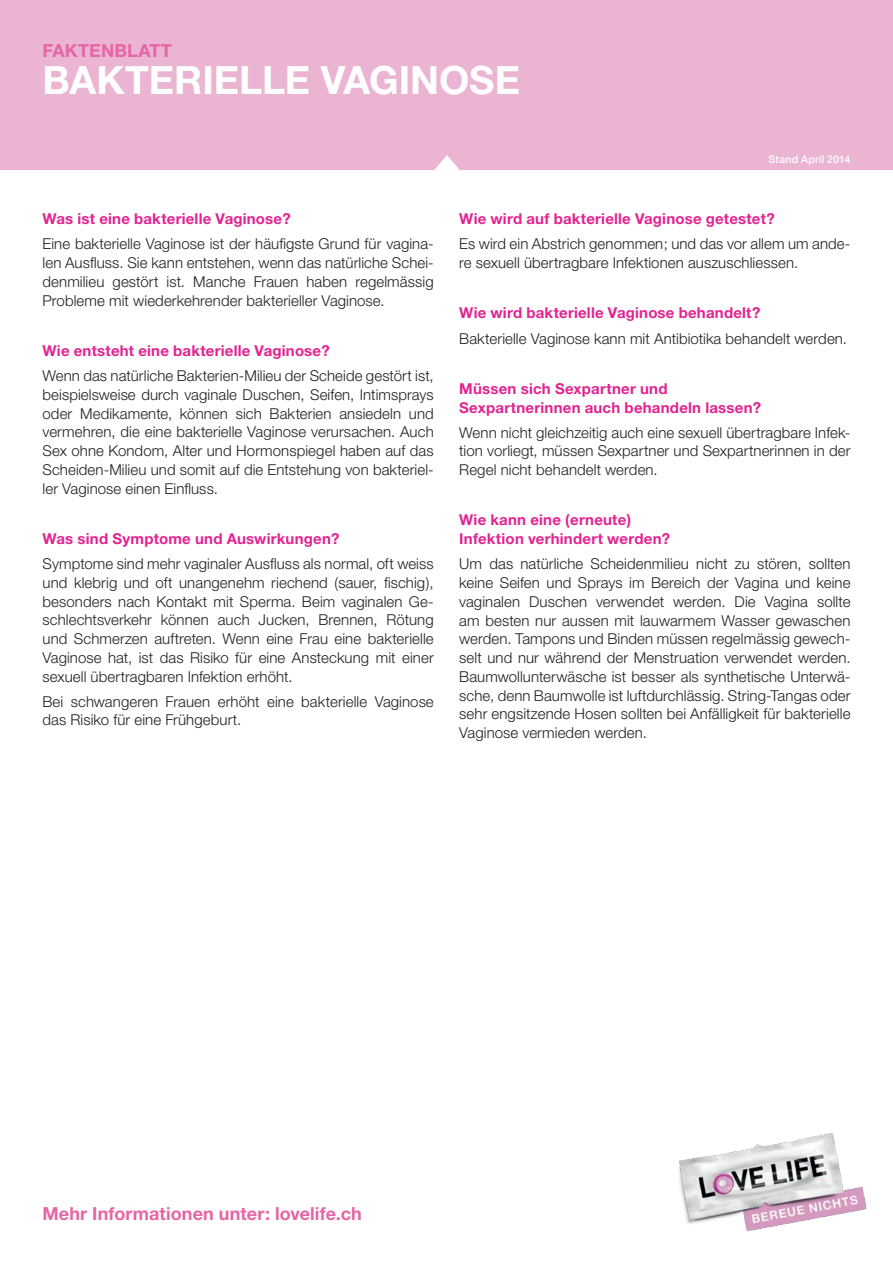
<style>
.page{position:relative;width:893px;height:1263px;background:#fff}
.page>*{position:absolute;margin:0;border:0;box-sizing:border-box;transform-origin:0 0}
.t1{font:700 39px "Helvetica Neue";color:#fff}
.t2{font:700 18px "Helvetica Neue";letter-spacing:.005em;color:#e565a6}
.t3{font:300 15px/18.8px "Helvetica Neue";letter-spacing:.005em;color:#231f20;text-align:justify}
.t4{font:700 15px/18.8px "Helvetica Neue";letter-spacing:.015em;color:#e22391}
.t5{font:500 10.5px "Helvetica Neue";letter-spacing:.025em;color:#fff}
</style>
<div class="page">
<div style="left:0;top:0;width:893px;height:170px;background:#eab4d2"></div>
<img style="left:678px;top:1133px;width:189px;height:98px">
<p class="t2" style="left:43px;top:39px;width:131px">FAKTENBLATT</p>
<h1 class="t1" style="left:43px;top:56px;width:479px">BAKTERIELLE VAGINOSE</h1>
<p class="t5" style="left:768px;top:150px;width:83px">Stand April 2014</p>
<p class="t4" style="left:43px;top:209px;width:250px">Was ist eine bakterielle Vaginose?</p>
<p class="t3" style="left:43px;top:234px;width:393px">Eine bakterielle Vaginose ist der häufigste Grund für vagina&shy;len Ausfluss. Sie kann entstehen, wenn das natürliche Schei&shy;denmilieu gestört ist. Manche Frauen haben regelmässig Probleme mit wiederkehrender bakterieller Vaginose.</p>
<p class="t4" style="left:43px;top:341px;width:289px">Wie entsteht eine bakterielle Vaginose?</p>
<p class="t3" style="left:43px;top:366px;width:393px">Wenn das natürliche Bakterien-Milieu der Scheide gestört ist, beispielsweise durch vaginale Duschen, Seifen, Intimsprays oder Medikamente, können sich Bakterien ansiedeln und vermehren, die eine bakterielle Vaginose verursachen. Auch Sex ohne Kondom, Alter und Hormonspiegel haben auf das Scheiden-Milieu und somit auf die Entstehung von bakteriel&shy;ler Vaginose einen Einfluss.</p>
<p class="t4" style="left:43px;top:529px;width:299px">Was sind Symptome und Auswirkungen?</p>
<p class="t3" style="left:43px;top:554px;width:393px">Symptome sind mehr vaginaler Ausfluss als normal, oft weiss und klebrig und oft unangenehm riechend (sauer, fischig), besonders nach Kontakt mit Sperma. Beim vaginalen Ge&shy;schlechtsverkehr können auch Jucken, Brennen, Rötung und Schmerzen auftreten. Wenn eine Frau eine bakterielle Vaginose hat, ist das Risiko für eine Ansteckung mit einer sexuell übertragbaren Infektion erhöht.</p>
<p class="t3" style="left:43px;top:692px;width:393px">Bei schwangeren Frauen erhöht eine bakterielle Vaginose das Risiko für eine Frühgeburt.</p>
<p class="t4" style="left:459px;top:209px;width:317px">Wie wird auf bakterielle Vaginose getestet?</p>
<p class="t3" style="left:459px;top:234px;width:393px">Es wird ein Abstrich genommen; und das vor allem um ande&shy;re sexuell übertragbare Infektionen auszuschliessen.</p>
<p class="t4" style="left:459px;top:303px;width:303px">Wie wird bakterielle Vaginose behandelt?</p>
<p class="t3" style="left:459px;top:329px;width:389px">Bakterielle Vaginose kann mit Antibiotika behandelt werden.</p>
<p class="t4" style="left:459px;top:379px;width:303px">Müssen sich Sexpartner und<br>Sexpartnerinnen auch behandeln lassen?</p>
<p class="t3" style="left:459px;top:423px;width:393px">Wenn nicht gleichzeitig auch eine sexuell übertragbare Infek&shy;tion vorliegt, müssen Sexpartner und Sexpartnerinnen in der Regel nicht behandelt werden.</p>
<p class="t4" style="left:459px;top:510px;width:212px">Wie kann eine (erneute)<br>Infektion verhindert werden?</p>
<p class="t3" style="left:459px;top:554px;width:393px">Um das natürliche Scheidenmilieu nicht zu stören, sollten keine Seifen und Sprays im Bereich der Vagina und keine vaginalen Duschen verwendet werden. Die Vagina sollte am besten nur aussen mit lauwarmem Wasser gewaschen werden. Tampons und Binden müssen regelmässig gewech&shy;selt und nur während der Menstruation verwendet werden.<br>Baumwollunterwäsche ist besser als synthetische Unterwä&shy;sche, denn Baumwolle ist luftdurchlässig. String-Tangas oder sehr engsitzende Hosen sollten bei Anfälligkeit für bakterielle Vaginose vermieden werden.</p>
<p class="t2" style="left:43px;top:1203px;width:321px">Mehr Informationen unter: lovelife.ch</p>
</div>
